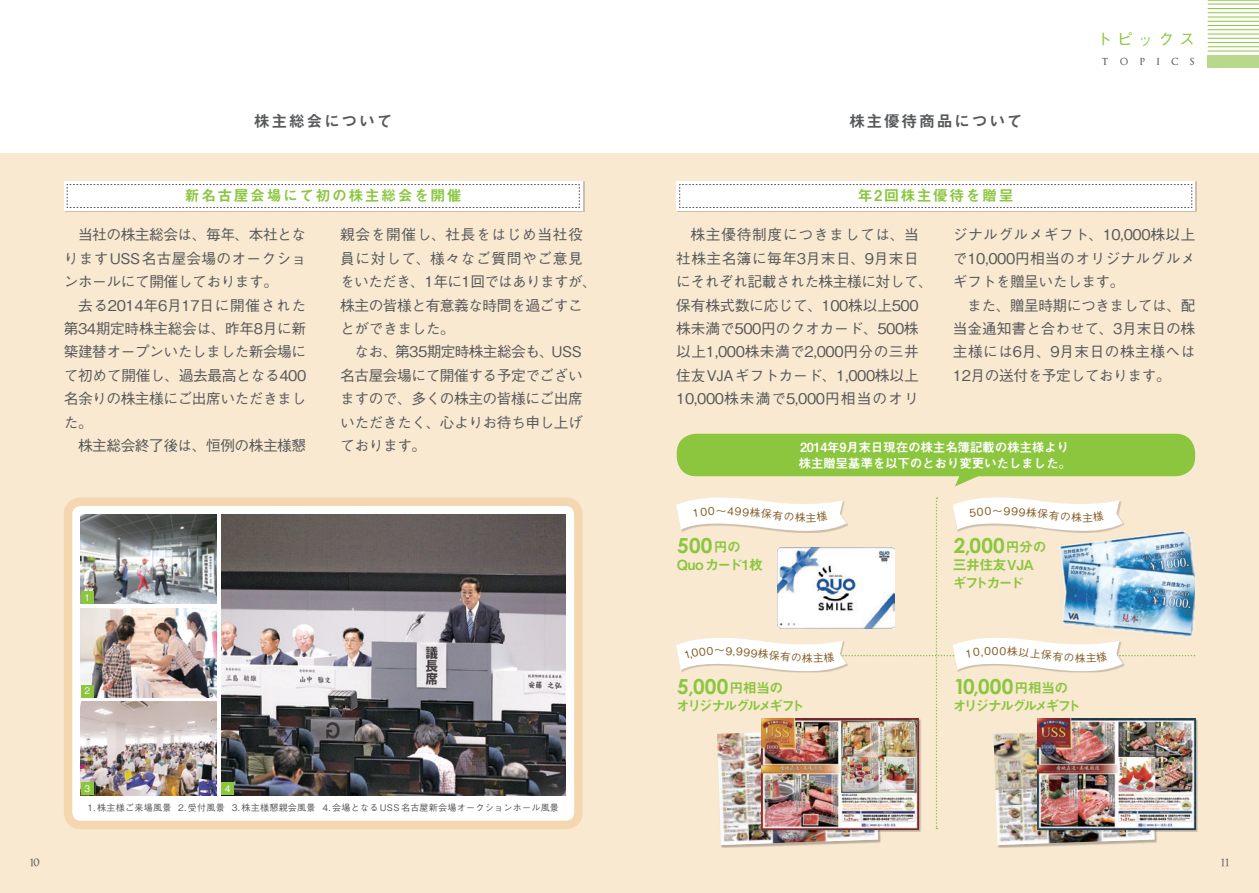
<style>
.page{position:relative;width:1259px;height:893px;background:#fff}
.page>*{position:absolute;margin:0;border:0;box-sizing:border-box;transform-origin:0 0}
.t1{font:700 20.7px "Century Gothic";letter-spacing:.01em;color:#8bc63e}
.t2{font:15.9px "Midashi Go Pr 6 N MB31";letter-spacing:.1em;color:#57585a}
.t3{font:500 15.9px "Gothic BBB Pr 6 N";letter-spacing:.3em;color:#8bc63e}
.t4{font:14.85px "Midashi Go Pr 6 N MB31";letter-spacing:.1em;color:#8bc63e}
.t5{font:500 14.7px/23.4px "Gothic BBB Pr 6 N";letter-spacing:-.03em;color:#57585a}
.t6{font:500 14.7px/23.4px "Gothic BBB Pr 6 N";letter-spacing:-.005em;color:#57585a}
.t7{font:13.8px "Midashi Go Pr 6 N MB31";letter-spacing:-.17em;color:#8bc63e}
.t8{font:13.8px/18.1px "Midashi Go Pr 6 N MB31";letter-spacing:-.03em;color:#8bc63e}
.t9{font:12.75px/15.9px "Midashi Go Pr 6 N MB31";letter-spacing:-.03em;color:#fff}
.t10{font:12.75px "Optimus Princeps";color:#57585a}
.t11{font:500 10.65px "Gothic BBB Pr 6 N";color:#835d27}
.t12{font:600 9.6px "Optimus Princeps";letter-spacing:1.24em;color:#57585a}
.t13{font:500 9px "Gothic BBB Pr 6 N";letter-spacing:.03em;color:#57585a}
.t14{font:500 9px "Gothic BBB Pr 6 N";color:#fff}
.s1{font-family:"Midashi Go Pr 6 N MB31";font-weight:400;font-size:13.8px}
</style>
<div class="page">
<div style="left:0;top:153px;width:1259px;height:740px;background:#f9e9d1"></div>
<div style="left:64px;top:497px;width:519px;height:332px;background:#f4d7ae;border-radius:17px"></div>
<div style="left:72px;top:506px;width:502px;height:315px;background:#fff;border-radius:9px"></div>
<img style="left:81px;top:514px;width:136px;height:90px">
<img style="left:81px;top:702px;width:136px;height:93px">
<img style="left:81px;top:608px;width:136px;height:89px">
<img style="left:221px;top:514px;width:345px;height:281px">
<img style="left:721px;top:832px;width:159px;height:16px">
<img style="left:720px;top:829px;width:158px;height:16px">
<img style="left:998px;top:832px;width:159px;height:16px">
<img style="left:997px;top:829px;width:157px;height:16px">
<img style="left:761px;top:829px;width:117px;height:3px">
<img style="left:1038px;top:829px;width:116px;height:3px">
<img style="left:65px;top:182px;width:519px;height:30px">
<div style="left:64px;top:181px;width:519px;height:29px;background:#fff"></div>
<img style="left:677px;top:182px;width:519px;height:30px">
<div style="left:676px;top:181px;width:519px;height:29px;background:#fff"></div>
<div style="left:676px;top:434px;width:519px;height:42px;background:#8bc63e;border-radius:20px"></div>
<svg style="left:679px;top:184px;width:513px;height:24px"></svg>
<svg style="left:67px;top:184px;width:513px;height:24px"></svg>
<svg style="left:955px;top:476px;width:36px;height:10px"></svg>
<div style="left:81px;top:591px;width:13px;height:13px;background:#8bc63e"></div>
<div style="left:221px;top:782px;width:13px;height:13px;background:#8bc63e"></div>
<div style="left:81px;top:685px;width:13px;height:12px;background:#8bc63e"></div>
<div style="left:81px;top:782px;width:13px;height:13px;background:#8bc63e"></div>
<hr style="left:1207px;top:51px;width:52px;height:1px;background:#8bc63e">
<hr style="left:1207px;top:47px;width:52px;height:1px;background:#8bc63e">
<hr style="left:1207px;top:42px;width:52px;height:1px;background:#8bc63e">
<hr style="left:1207px;top:38px;width:52px;height:1px;background:#8bc63e">
<hr style="left:1207px;top:34px;width:52px;height:1px;background:#8bc63e">
<hr style="left:1207px;top:30px;width:52px;height:1px;background:#8bc63e">
<hr style="left:1207px;top:25px;width:52px;height:1px;background:#8bc63e">
<hr style="left:1207px;top:21px;width:52px;height:1px;background:#8bc63e">
<hr style="left:1207px;top:17px;width:52px;height:1px;background:#8bc63e">
<hr style="left:1207px;top:13px;width:52px;height:1px;background:#8bc63e">
<hr style="left:1207px;top:8px;width:52px;height:1px;background:#8bc63e">
<hr style="left:1207px;top:4px;width:52px;height:1px;background:#8bc63e">
<hr style="left:1207px;top:0;width:52px;height:1px;background:#8bc63e">
<div style="left:1207px;top:55px;width:52px;height:13px;background:#b8d989"></div>
<img style="left:676px;top:497px;width:519px;height:332px">
<p class="t2" style="left:254px;top:108px;width:140px">株主総会について</p>
<p class="t2" style="left:849px;top:108px;width:175px">株主優待商品について</p>
<p class="t3" style="left:1096px;top:26px;width:100px">トピックス</p>
<p class="t12" style="left:1101px;top:57px;width:94px">TOPICS</p>
<p class="t4" style="left:185px;top:184px;width:278px">新名古屋会場にて初の株主総会を開催</p>
<p class="t4" style="left:858px;top:184px;width:157px">年2回株主優待を贈呈</p>
<p class="t6" style="left:676px;top:222px;width:258px">　株主優待制度につきましては、当社株主名簿に毎年3月末日、9月末日にそれぞれ記載された株主様に対して、保有株式数に応じて、100株以上500株未満で500円のクオカード、500株以上1,000株未満で2,000円分の三井住友VJAギフトカード、1,000株以上<br>10,000株未満で5,000円相当のオリ</p>
<p class="t5" style="left:953px;top:222px;width:244px">ジナルグルメギフト、10,000株以上で10,000円相当のオリジナルグルメギフトを贈呈いたします。<br>　また、贈呈時期につきましては、配当金通知書と合わせて、3月末日の株主様には6月、9月末日の株主様へは<br>12月の送付を予定しております。</p>
<p class="t9" style="left:798px;top:439px;width:274px">2014年9月末日現在の株主名簿記載の株主様より株主贈呈基準を以下のとおり変更いたしました。</p>
<p class="t5" style="left:64px;top:222px;width:244px">　当社の株主総会は、毎年、本社となりますUSS名古屋会場のオークションホールにて開催しております。<br>　去る2014年6月17日に開催された第34期定時株主総会は、昨年8月に新築建替オープンいたしました新会場にて初めて開催し、過去最高となる400名余りの株主様にご出席いただきました。<br>　株主総会終了後は、恒例の株主様懇</p>
<p class="t5" style="left:340px;top:222px;width:258px">親会を開催し、社長をはじめ当社役員に対して、様々なご質問やご意見をいただき、1年に1回ではありますが、株主の皆様と有意義な時間を過ごすことができました。<br>　なお、第35期定時株主総会も、USS名古屋会場にて開催する予定でございますので、多くの株主の皆様にご出席いただきたく、心よりお待ち申し上げております。</p>
<p class="t14" style="left:84px;top:590px;width:7px">1</p>
<p class="t14" style="left:84px;top:684px;width:7px">2</p>
<p class="t14" style="left:84px;top:782px;width:7px">3</p>
<p class="t13" style="left:87px;top:800px;width:473px">1.株主様ご来場風景 2.受付風景 3.株主様懇親会風景 4.会場となるUSS名古屋新会場オークションホール風景</p>
<p class="t14" style="left:225px;top:782px;width:7px">4</p>
<p class="t11" style="left:715px;top:502px;width:12px">～</p>
<h1 class="t1" style="left:677px;top:533px;width:65px">500<span class="s1">円の</span></h1>
<p class="t8" style="left:677px;top:555px;width:87px">Quoカード1枚</p>
<p class="t11" style="left:744px;top:643px;width:38px;rotate:6deg">99株保</p>
<h1 class="t1" style="left:677px;top:673px;width:108px">5,000<span class="s1">円相当の</span></h1>
<p class="t7" style="left:676px;top:694px;width:129px">オリジナルグルメギフト</p>
<p class="t11" style="left:992px;top:502px;width:12px">～</p>
<h1 class="t1" style="left:953px;top:533px;width:94px">2,000<span class="s1">円分の</span></h1>
<p class="t8" style="left:952px;top:555px;width:83px">三井住友VJAギフトカード</p>
<p class="t11" style="left:992px;top:643px;width:8px">0</p>
<h1 class="t1" style="left:953px;top:673px;width:116px">10,000<span class="s1">円相当の</span></h1>
<p class="t7" style="left:952px;top:694px;width:129px">オリジナルグルメギフト</p>
<p class="t10" style="left:30px;top:856px;width:12px">10</p>
<p class="t10" style="left:1220px;top:856px;width:10px">11</p>
</div>
